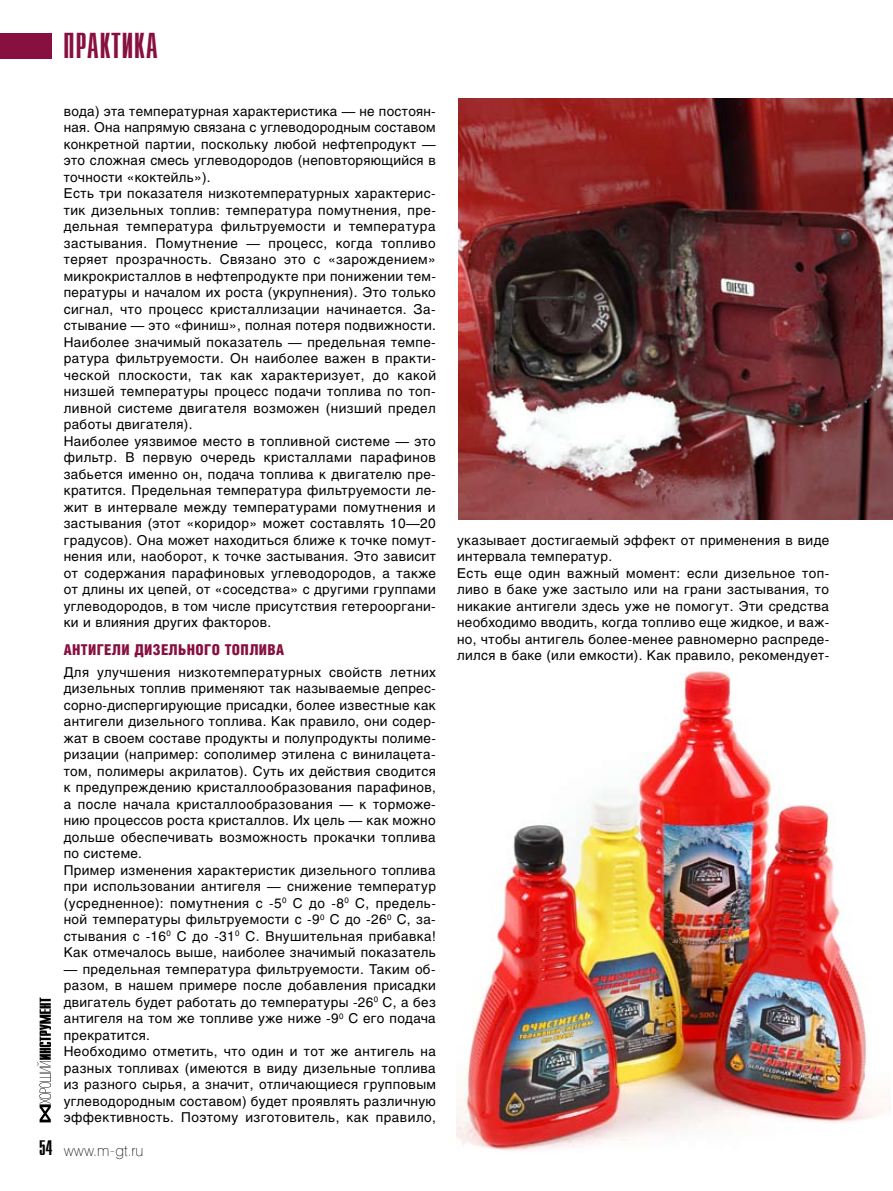
<style>
.page{position:relative;width:893px;height:1191px;background:#fff}
.page>*{position:absolute;margin:0;border:0;box-sizing:border-box;transform-origin:0 0}
.t1{font:36px "Compact";letter-spacing:.01em;color:#871040}
.t2{font:900 condensed 15px "Helios Std";letter-spacing:.025em;color:#871040}
.t3{font:100 15px "Helios Std";color:#000}
.t4{font:13.5px/16.5px "Helios Std";letter-spacing:.03em;color:#000}
.s1{font-family:"Compact";font-weight:400;font-size:21px}
</style>
<div class="page">
<img style="left:459px;top:99px;width:434px;height:421px">
<img style="left:457px;top:671px;width:434px;height:480px">
<svg style="left:37px;top:997px;width:14px;height:125px"></svg>
<div style="left:0;top:33px;width:51px;height:26px;background:#871040"></div>
<h1 class="t1" style="left:63px;top:27px;width:96px">практика</h1>
<p class="t4" style="left:64px;top:102px;width:374px">вода) эта температурная характеристика — не постоян&shy;ная. Она напрямую связана с углеводородным составом конкретной партии, поскольку любой нефтепродукт — это сложная смесь углеводородов (неповторяющийся в точности «коктейль»).<br>Есть три показателя низкотемпературных характерис&shy;тик дизельных топлив: температура помутнения, пре&shy;дельная температура фильтруемости и температура застывания. Помутнение — процесс, когда топливо теряет прозрачность. Связано это с «зарождением» микрокристаллов в нефтепродукте при понижении тем&shy;пературы и началом их роста (укрупнения). Это только сигнал, что процесс кристаллизации начинается. За&shy;стывание — это «финиш», полная потеря подвижности.<br>Наиболее значимый показатель — предельная темпе&shy;ратура фильтруемости. Он наиболее важен в практи&shy;ческой плоскости, так как характеризует, до какой низшей температуры процесс подачи топлива по топ&shy;ливной системе двигателя возможен (низший предел работы двигателя).<br>Наиболее уязвимое место в топливной системе — это фильтр. В первую очередь кристаллами парафинов забьется именно он, подача топлива к двигателю пре&shy;кратится. Предельная температура фильтруемости ле&shy;жит в интервале между температурами помутнения и застывания (этот «коридор» может составлять 10—20 градусов). Она может находиться ближе к точке помут&shy;нения или, наоборот, к точке застывания. Это зависит от содержания парафиновых углеводородов, а также от длины их цепей, от «соседства» с другими группами углеводородов, в том числе присутствия гетерооргани&shy;ки и влияния других факторов.</p>
<p class="t2" style="left:64px;top:641px;width:222px">Антигели дизельного топлива</p>
<p class="t4" style="left:64px;top:663px;width:374px">Для улучшения низкотемпературных свойств летних дизельных топлив применяют так называемые депрес&shy;сорно-диспергирующие присадки, более известные как антигели дизельного топлива. Как правило, они содер&shy;жат в своем составе продукты и полупродукты полиме&shy;ризации (например: сополимер этилена с винилацета&shy;том, полимеры акрилатов). Суть их действия сводится к предупреждению кристаллообразования парафинов, а после начала кристаллообразования — к торможе&shy;нию процессов роста кристаллов. Их цель — как можно дольше обеспечивать возможность прокачки топлива по системе.<br>Пример изменения характеристик дизельного топлива при использовании антигеля — снижение температур (усредненное): помутнения с -5<sup>0</sup> С до -8<sup>0</sup> С, предель&shy;ной температуры фильтруемости с -9<sup>0</sup> С до -26<sup>0</sup> С, за&shy;стывания с -16<sup>0</sup> С до -31<sup>0</sup> С. Внушительная прибавка!<br>Как отмечалось выше, наиболее значимый показатель</p>
<p class="t4" style="left:64px;top:960px;width:374px">— предельная температура фильтруемости. Таким об&shy;разом, в нашем примере после добавления присадки двигатель будет работать до температуры -26<sup>0</sup> С, а без антигеля на том же топливе уже ниже -9<sup>0</sup> С его подача прекратится.<br>Необходимо отметить, что один и тот же антигель на разных топливах (имеются в виду дизельные топлива из разного сырья, а значит, отличающиеся групповым углеводородным составом) будет проявлять различную эффективность. Поэтому изготовитель, как правило,</p>
<p class="t3" style="left:39px;top:1141px;width:106px"><span class="s1">54</span> www.m-gt.ru</p>
<p class="t4" style="left:457px;top:531px;width:374px">указывает достигаемый эффект от применения в виде интервала температур.<br>Есть еще один важный момент: если дизельное топ&shy;ливо в баке уже застыло или на грани застывания, то никакие антигели здесь уже не помогут. Эти средства необходимо вводить, когда топливо еще жидкое, и важ&shy;но, чтобы антигель более-менее равномерно распреде&shy;лился в баке (или емкости). Как правило, рекомендует-</p>
</div>
